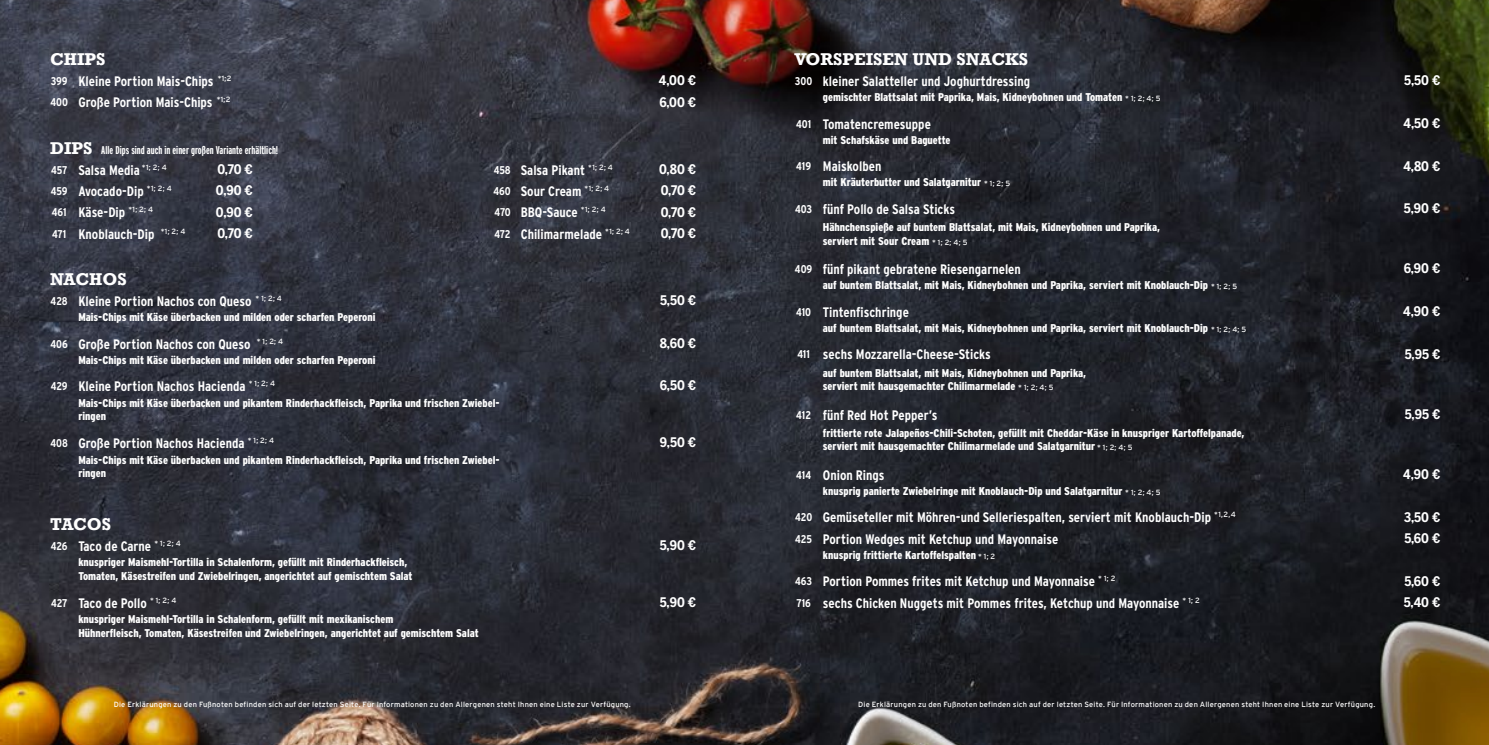
<style>
.page{position:relative;width:1489px;height:745px;background:#fff}
.page>*{position:absolute;margin:0;border:0;box-sizing:border-box;transform-origin:0 0}
.t1{font:700 17.5px "Rockwell";color:#fff}
.t2{font:700 condensed 13.75px "Interstate";color:#fff}
.t3{font:700 13.12px "Benton Sans Cond";color:#fff}
.t4{font:900 condensed 11.25px/13.5px "Interstate";color:#fff}
.t5{font:700 extra-condensed 11.25px "Interstate";color:#fff}
.t6{font:7.5px "Interstate";letter-spacing:.025em;color:#fff}
.s1{font-size:11.25px}
.s2{font-family:"Rockwell";font-stretch:normal;font-size:17.5px}
.s3{font-weight:400;font-stretch:normal;font-size:7.5px}
</style>
<div class="page">
<img style="left:0;top:0;width:1488px;height:744px">
<h1 class="t1" style="left:50px;top:48px;width:57px">CHIPS</h1>
<p class="t2" style="left:51px;top:73px;width:182px"><span class="s1">399</span> Kleine Portion Mais-Chips <sup>*1;2</sup></p>
<p class="t3" style="left:659px;top:73px;width:39px">4,00 €</p>
<p class="t2" style="left:50px;top:95px;width:181px"><span class="s1">400</span> Große Portion Mais-Chips <sup>*1;2</sup></p>
<p class="t3" style="left:659px;top:94px;width:38px">6,00 €</p>
<p class="t5" style="left:50px;top:143px;width:230px"><span class="s2">DIPS</span> Alle Dips sind auch in einer großen Variante erhältlich!</p>
<p class="t2" style="left:51px;top:162px;width:117px"><span class="s1">457</span> Salsa Media <sup>*1;</sup> <sup>2;</sup> <sup>4</sup></p>
<p class="t3" style="left:217px;top:161px;width:37px">0,70 €</p>
<p class="t2" style="left:494px;top:162px;width:121px"><span class="s1">458</span> Salsa Pikant <sup>*1;</sup> <sup>2;</sup> <sup>4</sup></p>
<p class="t3" style="left:659px;top:161px;width:38px">0,80 €</p>
<p class="t2" style="left:51px;top:183px;width:122px"><span class="s1">459</span> Avocado-Dip <sup>*1;</sup> <sup>2;</sup> <sup>4</sup></p>
<p class="t3" style="left:216px;top:183px;width:38px">0,90 €</p>
<p class="t2" style="left:493px;top:183px;width:117px"><span class="s1">460</span> Sour Cream <sup>*1;</sup> <sup>2;</sup> <sup>4</sup></p>
<p class="t3" style="left:660px;top:183px;width:37px">0,70 €</p>
<p class="t2" style="left:52px;top:205px;width:103px"><span class="s1">461</span> Käse-Dip <sup>*1;</sup> <sup>2;</sup> <sup>4</sup></p>
<p class="t3" style="left:216px;top:204px;width:38px">0,90 €</p>
<p class="t2" style="left:494px;top:205px;width:113px"><span class="s1">470</span> BBQ-Sauce <sup>*1;</sup> <sup>2;</sup> <sup>4</sup></p>
<p class="t3" style="left:660px;top:204px;width:37px">0,70 €</p>
<p class="t2" style="left:52px;top:226px;width:135px"><span class="s1">471</span> Knoblauch-Dip <sup>*1;</sup> <sup>2;</sup> <sup>4</sup></p>
<p class="t3" style="left:217px;top:225px;width:37px">0,70 €</p>
<p class="t2" style="left:494px;top:226px;width:137px"><span class="s1">472</span> Chilimarmelade <sup>*1;</sup> <sup>2;</sup> <sup>4</sup></p>
<p class="t3" style="left:660px;top:225px;width:37px">0,70 €</p>
<h1 class="t1" style="left:50px;top:268px;width:78px">NACHOS</h1>
<p class="t2" style="left:51px;top:293px;width:233px"><span class="s1">428</span> Kleine Portion Nachos con Queso <sup>*</sup> <sup>1;</sup> <sup>2;</sup> <sup>4</sup></p>
<p class="t3" style="left:660px;top:292px;width:38px">5,50 €</p>
<p class="t4" style="left:78px;top:310px;width:298px">Mais-Chips mit Käse überbacken und milden oder scharfen Peperoni</p>
<p class="t2" style="left:50px;top:336px;width:234px"><span class="s1">406</span> Große Portion Nachos con Queso <sup>*</sup> <sup>1;</sup> <sup>2;</sup> <sup>4</sup></p>
<p class="t3" style="left:659px;top:335px;width:38px">8,60 €</p>
<p class="t4" style="left:78px;top:353px;width:298px">Mais-Chips mit Käse überbacken und milden oder scharfen Peperoni</p>
<p class="t2" style="left:51px;top:378px;width:226px"><span class="s1">429</span> Kleine Portion Nachos Hacienda <sup>*</sup> <sup>1;</sup> <sup>2;</sup> <sup>4</sup></p>
<p class="t3" style="left:659px;top:378px;width:38px">6,50 €</p>
<p class="t4" style="left:78px;top:396px;width:423px">Mais-Chips mit Käse überbacken und pikantem Rinderhackfleisch, Paprika und frischen Zwiebel&shy;ringen</p>
<p class="t2" style="left:50px;top:435px;width:225px"><span class="s1">408</span> Große Portion Nachos Hacienda <sup>*</sup> <sup>1;</sup> <sup>2;</sup> <sup>4</sup></p>
<p class="t3" style="left:660px;top:434px;width:38px">9,50 €</p>
<p class="t4" style="left:78px;top:452px;width:423px">Mais-Chips mit Käse überbacken und pikantem Rinderhackfleisch, Paprika und frischen Zwiebel&shy;ringen</p>
<h1 class="t1" style="left:50px;top:512px;width:63px">TACOS</h1>
<p class="t2" style="left:51px;top:538px;width:131px"><span class="s1">426</span> Taco de Carne <sup>*</sup> <sup>1;</sup> <sup>2;</sup> <sup>4</sup></p>
<p class="t3" style="left:659px;top:537px;width:38px">5,90 €</p>
<p class="t4" style="left:78px;top:555px;width:336px">knuspriger Maismehl-Tortilla in Schalenform, gefüllt mit Rinderhackfleisch,<br>Tomaten, Käsestreifen und Zwiebelringen, angerichtet auf gemischtem Salat</p>
<p class="t2" style="left:51px;top:594px;width:127px"><span class="s1">427</span> Taco de Pollo <sup>*</sup> <sup>1;</sup> <sup>2;</sup> <sup>4</sup></p>
<p class="t3" style="left:659px;top:594px;width:38px">5,90 €</p>
<p class="t4" style="left:78px;top:612px;width:402px">knuspriger Maismehl-Tortilla in Schalenform, gefüllt mit mexikanischem<br>Hühnerfleisch, Tomaten, Käsestreifen und Zwiebelringen, angerichtet auf gemischtem Salat</p>
<h1 class="t1" style="left:794px;top:48px;width:235px">VORSPEISEN UND SNACKS</h1>
<p class="t2" style="left:795px;top:73px;width:237px"><span class="s1">300</span> kleiner Salatteller und Joghurtdressing</p>
<p class="t3" style="left:1403px;top:73px;width:38px">5,50 €</p>
<p class="t4" style="left:822px;top:90px;width:339px">gemischter Blattsalat mit Paprika, Mais, Kidneybohnen und Tomaten <span class="s3">* 1; 2; 4; 5</span></p>
<p class="t2" style="left:796px;top:116px;width:136px"><span class="s1">401</span> Tomatencremesuppe</p>
<p class="t3" style="left:1403px;top:115px;width:38px">4,50 €</p>
<p class="t4" style="left:822px;top:133px;width:129px">mit Schafskäse und Baguette</p>
<p class="t2" style="left:796px;top:158px;width:87px"><span class="s1">419</span> Maiskolben</p>
<p class="t3" style="left:1403px;top:158px;width:38px">4,80 €</p>
<p class="t4" style="left:822px;top:176px;width:189px">mit Kräuterbutter und Salatgarnitur <span class="s3">* 1; 2; 5</span></p>
<p class="t2" style="left:795px;top:201px;width:162px"><span class="s1">403</span> fünf Pollo de Salsa Sticks</p>
<p class="t3" style="left:1403px;top:200px;width:38px">5,90 €</p>
<p class="t4" style="left:822px;top:220px;width:339px">Hähnchenspieße auf buntem Blattsalat, mit Mais, Kidneybohnen und Paprika, serviert mit Sour Cream <span class="s3">* 1; 2; 4; 5</span></p>
<p class="t2" style="left:795px;top:261px;width:227px"><span class="s1">409</span> fünf pikant gebratene Riesengarnelen</p>
<p class="t3" style="left:1403px;top:261px;width:38px">6,90 €</p>
<p class="t4" style="left:822px;top:278px;width:416px">auf buntem Blattsalat, mit Mais, Kidneybohnen und Paprika, serviert mit Knoblauch-Dip <span class="s3">* 1; 2; 5</span></p>
<p class="t2" style="left:796px;top:304px;width:114px"><span class="s1">410</span> Tintenfischringe</p>
<p class="t3" style="left:1403px;top:303px;width:38px">4,90 €</p>
<p class="t4" style="left:822px;top:321px;width:425px">auf buntem Blattsalat, mit Mais, Kidneybohnen und Paprika, serviert mit Knoblauch-Dip <span class="s3">* 1; 2; 4; 5</span></p>
<p class="t2" style="left:797px;top:346px;width:195px"><span class="s1">411</span> sechs Mozzarella-Cheese-Sticks</p>
<p class="t3" style="left:1404px;top:346px;width:37px">5,95 €</p>
<p class="t4" style="left:822px;top:365px;width:265px">auf buntem Blattsalat, mit Mais, Kidneybohnen und Paprika, serviert mit hausgemachter Chilimarmelade <span class="s3">* 1; 2; 4; 5</span></p>
<p class="t2" style="left:796px;top:407px;width:143px"><span class="s1">412</span> fünf Red Hot Pepper’s</p>
<p class="t3" style="left:1404px;top:406px;width:37px">5,95 €</p>
<p class="t4" style="left:822px;top:426px;width:423px">frittierte rote Jalapeños-Chili-Schoten, gefüllt mit Cheddar-Käse in knuspriger Kartoffelpanade, serviert mit hausgemachter Chilimarmelade und Salatgarnitur <span class="s3">* 1; 2; 4; 5</span></p>
<p class="t2" style="left:796px;top:467px;width:90px"><span class="s1">414</span> Onion Rings</p>
<p class="t3" style="left:1403px;top:466px;width:38px">4,90 €</p>
<p class="t4" style="left:822px;top:484px;width:339px">knusprig panierte Zwiebelringe mit Knoblauch-Dip und Salatgarnitur <span class="s3">* 1; 2; 4; 5</span></p>
<p class="t2" style="left:795px;top:509px;width:442px"><span class="s1">420</span> Gemüseteller mit Möhren-und Selleriespalten, serviert mit Knoblauch-Dip <sup>*1,2,4</sup></p>
<p class="t3" style="left:1403px;top:509px;width:38px">3,50 €</p>
<p class="t2" style="left:795px;top:531px;width:265px"><span class="s1">425</span> Portion Wedges mit Ketchup und Mayonnaise</p>
<p class="t3" style="left:1404px;top:530px;width:37px">5,60 €</p>
<p class="t4" style="left:822px;top:548px;width:174px">knusprig frittierte Kartoffelspalten <span class="s3">* 1; 2</span></p>
<p class="t2" style="left:795px;top:573px;width:322px"><span class="s1">463</span> Portion Pommes frites mit Ketchup und Mayonnaise <sup>*</sup> <sup>1;</sup> <sup>2</sup></p>
<p class="t3" style="left:1404px;top:572px;width:37px">5,60 €</p>
<p class="t2" style="left:796px;top:594px;width:405px"><span class="s1">716</span> sechs Chicken Nuggets mit Pommes frites, Ketchup und Mayonnaise <sup>*</sup> <sup>1;</sup> <sup>2</sup></p>
<p class="t3" style="left:1403px;top:594px;width:38px">5,40 €</p>
<p class="t6" style="left:114px;top:699px;width:518px">Die Erklärungen zu den Fußnoten befinden sich auf der letzten Seite. Für Informationen zu den Allergenen steht Ihnen eine Liste zur Verfügung.</p>
<p class="t6" style="left:858px;top:699px;width:518px">Die Erklärungen zu den Fußnoten befinden sich auf der letzten Seite. Für Informationen zu den Allergenen steht Ihnen eine Liste zur Verfügung.</p>
</div>
